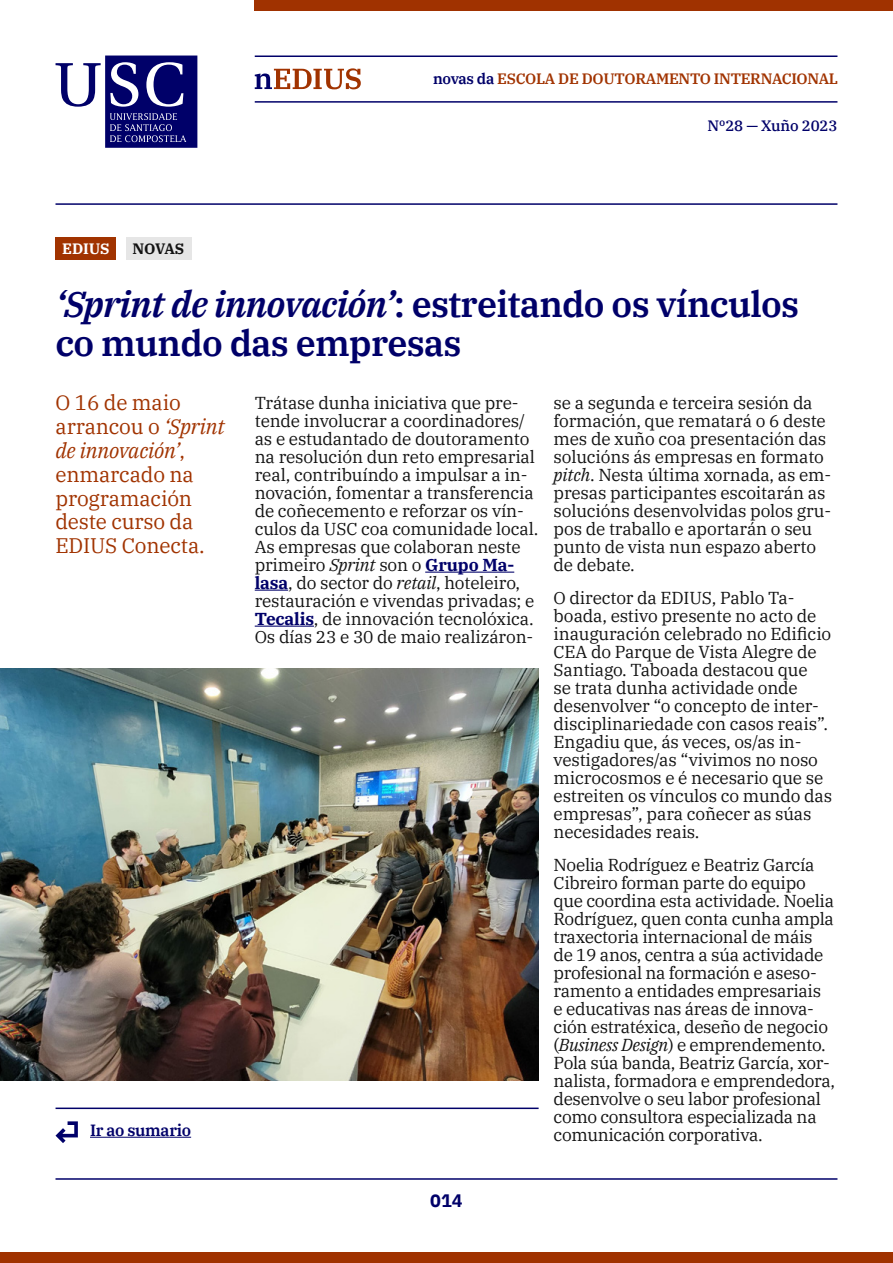
<style>
.page{position:relative;width:893px;height:1263px;background:#fff}
.page>*{position:absolute;margin:0;border:0;box-sizing:border-box;transform-origin:0 0}
.t1{font:600 36px/39px "IBM Plex Serif";letter-spacing:-.02em;color:#000069}
.t2{font:21px/23.7px "IBM Plex Serif";letter-spacing:-.01em;color:#a13300}
.t3{font:700 18px "IBM Plex Sans";color:#000069}
.t4{font:17.25px/18px "IBM Plex Serif";letter-spacing:-.01em;color:#121212}
.t5{font:600 16.2px "IBM Plex Serif";letter-spacing:-.02em;color:#000069}
.t6{font:600 15px "IBM Plex Serif";letter-spacing:-.02em;color:#a13300}
.t7{font:500 15px "IBM Plex Serif";letter-spacing:-.01em;color:#000069}
.t8{font:700 15px "IBM Plex Serif";letter-spacing:-.01em;color:#fff}
.t9{font:700 15px "IBM Plex Serif";letter-spacing:-.025em;color:#121212}
.s1{color:#000069}
.s2{font-style:italic}
.s3{font-weight:700;color:#000069}
</style>
<div class="page">
<hr style="left:255px;top:56px;width:582px;height:1px;background:#000069">
<hr style="left:255px;top:101px;width:582px;height:2px;background:#000069">
<div style="left:255px;top:0;width:638px;height:10px;background:#a03200"></div>
<div style="left:0;top:1252px;width:893px;height:11px;background:#a03200"></div>
<hr style="left:56px;top:203px;width:781px;height:2px;background:#000069">
<hr style="left:56px;top:1178px;width:781px;height:2px;background:#000069">
<svg style="left:255px;top:68px;width:106px;height:21px"></svg>
<svg style="left:56px;top:56px;width:141px;height:92px"></svg>
<hr style="left:90px;top:1137px;width:101px;height:1px;background:#000069">
<hr style="left:56px;top:1107px;width:483px;height:2px;background:#000069">
<svg style="left:56px;top:1121px;width:22px;height:22px"></svg>
<hr style="left:425px;top:572px;width:89px;height:1px;background:#000069">
<hr style="left:255px;top:590px;width:33px;height:1px;background:#000069">
<hr style="left:255px;top:626px;width:59px;height:1px;background:#000069">
<div style="left:56px;top:237px;width:60px;height:22px;background:#a13300"></div>
<div style="left:126px;top:237px;width:65px;height:22px;background:#e6e6e6"></div>
<img style="left:0;top:669px;width:539px;height:412px">
<p class="t6" style="left:433px;top:67px;width:407px"><span class="s1">novas da</span> ESCOLA DE DOUTORAMENTO INTERNACIONAL</p>
<p class="t8" style="left:62px;top:237px;width:49px">EDIUS</p>
<p class="t9" style="left:133px;top:236px;width:53px">NOVAS</p>
<p class="t7" style="left:708px;top:114px;width:131px">Nº28 — Xuño 2023</p>
<h1 class="t1" style="left:56px;top:282px;width:745px"><span class="s2">‘Sprint de innovación’</span>: estreitando os vínculos co mundo das empresas</h1>
<p class="t2" style="left:56px;top:389px;width:171px">O 16 de maio arrancou o <span class="s2">‘Sprint de innovación’</span>, enmarcado na programación deste curso da<br>EDIUS Conecta.</p>
<p class="t5" style="left:90px;top:1118px;width:103px">Ir ao sumario</p>
<p class="t4" style="left:255px;top:393px;width:285px">Trátase dunha iniciativa que pre&shy;tende involucrar a coordinadores/ as e estudantado de doutoramento na resolución dun reto empresarial real, contribuíndo a impulsar a in&shy;novación, fomentar a transferencia de coñecemento e reforzar os vín&shy;culos da USC coa comunidade local.<br>As empresas que colaboran neste primeiro <span class="s2">Sprint</span> son o <span class="s3">Grupo Ma&shy;lasa</span>, do sector do <span class="s2">retail</span>, hoteleiro, restauración e vivendas privadas; e <span class="s3">Tecalis</span>, de innovación tecnolóxica.<br>Os días 23 e 30 de maio realizáron-</p>
<p class="t4" style="left:554px;top:393px;width:279px">se a segunda e terceira sesión da formación, que rematará o 6 deste mes de xuño coa presentación das solucións ás empresas en formato <span class="s2">pitch</span>. Nesta última xornada, as em&shy;presas participantes escoitarán as solucións desenvolvidas polos gru&shy;pos de traballo e aportarán o seu punto de vista nun espazo aberto de debate.</p>
<p class="t4" style="left:554px;top:587px;width:280px">O director da EDIUS, Pablo Ta&shy;boada, estivo presente no acto de inauguración celebrado no Edificio<br>CEA do Parque de Vista Alegre de<br>Santiago. Taboada destacou que<br>se trata dunha actividade onde desenvolver “o concepto de inter&shy;disciplinariedade con casos reais”.<br>Engadiu que, ás veces, os/as in&shy;vestigadores/as “vivimos no noso microcosmos e é necesario que se estreiten os vínculos co mundo das empresas”, para coñecer as súas necesidades reais.</p>
<p class="t4" style="left:554px;top:854px;width:283px">Noelia Rodríguez e Beatriz García Cibreiro forman parte do equipo que coordina esta actividade. Noelia Rodríguez, quen conta cunha ampla traxectoria internacional de máis de 19 anos, centra a súa actividade profesional na formación e aseso&shy;ramento a entidades empresariais<br>e educativas nas áreas de innova&shy;ción estratéxica, deseño de negocio (<span class="s2">Business Design</span>) e emprendemento.<br>Pola súa banda, Beatriz García, xor&shy;nalista, formadora e emprendedora, desenvolve o seu labor profesional como consultora especializada na comunicación corporativa.</p>
<p class="t3" style="left:430px;top:1186px;width:34px">014</p>
</div>
